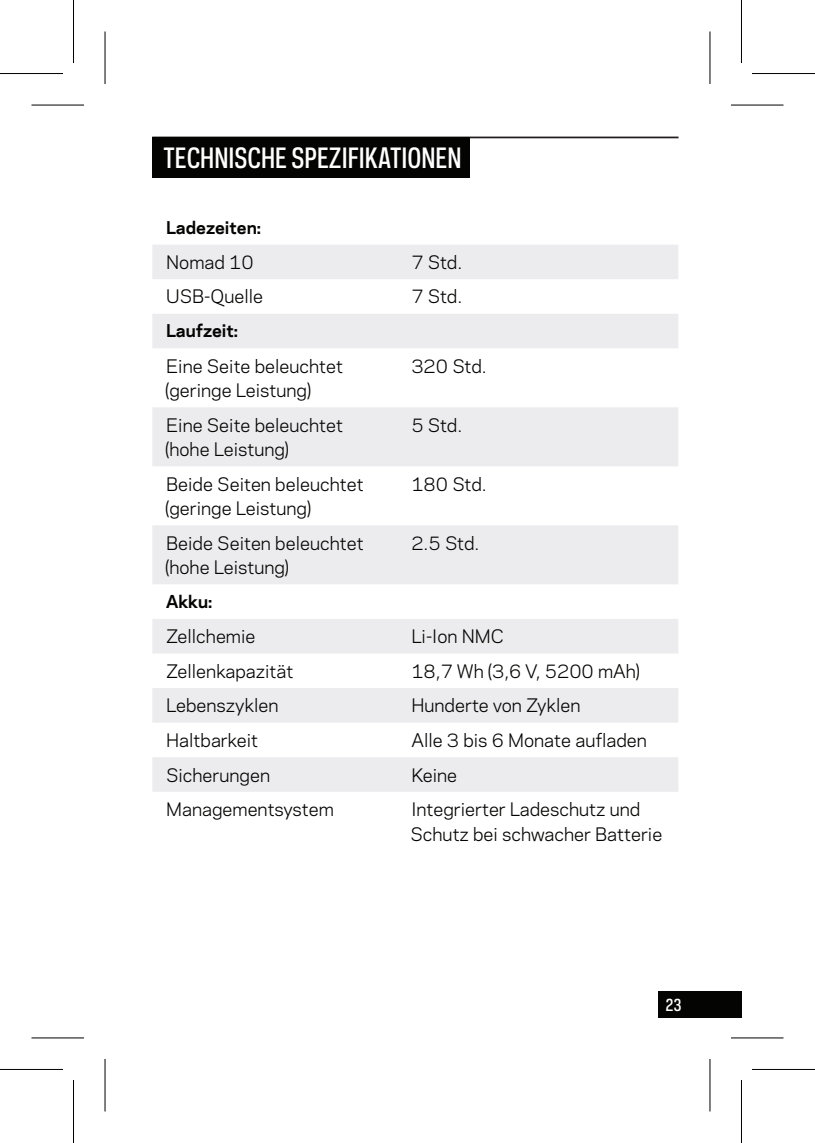
<style>
.page{position:relative;width:815px;height:1143px;background:#fff}
.page>*{position:absolute;margin:0;border:0;box-sizing:border-box;transform-origin:0 0}
.t1{font:500 26.25px "Galaxie Polaris Condensed";color:#fff}
.t2{font:17.5px/24.5px "Galaxie Polaris";color:#040503}
.t3{font:700 16.45px "Galaxie Polaris";color:#040503}
.t4{font:500 15.75px "Galaxie Polaris Condensed";color:#fff}
</style>
<div class="page">
<div style="left:658px;top:991px;width:83px;height:26px;background:#040503"></div>
<hr style="left:152px;top:136px;width:526px;height:2px;background:#231f20">
<svg style="left:152px;top:245px;width:526px;height:103px;fill:#ececee"></svg>
<svg style="left:152px;top:407px;width:526px;height:384px;fill:#ececee"></svg>
<div style="left:152px;top:138px;width:318px;height:40px;background:#040503"></div>
<svg style="left:32px;top:1038px;width:52px;height:1px"></svg>
<svg style="left:731px;top:1038px;width:52px;height:1px"></svg>
<svg style="left:710px;top:32px;width:1px;height:52px"></svg>
<svg style="left:710px;top:1059px;width:1px;height:52px"></svg>
<hr style="left:32px;top:104px;width:52px;height:2px;background:#000">
<hr style="left:731px;top:104px;width:52px;height:2px;background:#000">
<hr style="left:32px;top:1037px;width:52px;height:1px;background:#000">
<hr style="left:731px;top:1037px;width:52px;height:1px;background:#000">
<hr style="left:104px;top:32px;width:2px;height:52px;background:#000">
<hr style="left:104px;top:1058px;width:2px;height:53px;background:#000">
<hr style="left:709px;top:32px;width:1px;height:52px;background:#000">
<hr style="left:709px;top:1058px;width:1px;height:53px;background:#000">
<svg style="left:0;top:1069px;width:63px;height:1px"></svg>
<svg style="left:752px;top:1069px;width:63px;height:1px"></svg>
<hr style="left:0;top:73px;width:63px;height:1px;background:#000">
<hr style="left:752px;top:73px;width:63px;height:1px;background:#000">
<hr style="left:0;top:1068px;width:63px;height:1px;background:#000">
<hr style="left:752px;top:1068px;width:63px;height:1px;background:#000">
<hr style="left:73px;top:0;width:1px;height:63px;background:#000">
<hr style="left:73px;top:1079px;width:1px;height:63px;background:#000">
<hr style="left:741px;top:0;width:1px;height:63px;background:#000">
<hr style="left:741px;top:1079px;width:1px;height:63px;background:#000">
<h1 class="t1" style="left:163px;top:140px;width:299px">TECHNISCHE SPEZIFIKATIONEN</h1>
<p class="t3" style="left:166px;top:215px;width:97px">Ladezeiten:</p>
<p class="t2" style="left:166px;top:249px;width:89px">Nomad 10</p>
<p class="t2" style="left:411px;top:249px;width:52px">7 Std.</p>
<p class="t2" style="left:166px;top:283px;width:99px">USB-Quelle</p>
<p class="t2" style="left:411px;top:283px;width:52px">7 Std.</p>
<p class="t3" style="left:166px;top:318px;width:74px">Laufzeit:</p>
<p class="t2" style="left:165px;top:353px;width:179px">Eine Seite beleuchtet (geringe Leistung)</p>
<p class="t2" style="left:411px;top:353px;width:77px">320 Std.</p>
<p class="t2" style="left:165px;top:411px;width:179px">Eine Seite beleuchtet (hohe Leistung)</p>
<p class="t2" style="left:411px;top:411px;width:52px">5 Std.</p>
<p class="t2" style="left:165px;top:470px;width:200px">Beide Seiten beleuchtet (geringe Leistung)</p>
<p class="t2" style="left:411px;top:470px;width:77px">180 Std.</p>
<p class="t2" style="left:165px;top:529px;width:200px">Beide Seiten beleuchtet (hohe Leistung)</p>
<p class="t2" style="left:411px;top:529px;width:70px">2.5 Std.</p>
<p class="t3" style="left:166px;top:589px;width:48px">Akku:</p>
<p class="t2" style="left:166px;top:623px;width:91px">Zellchemie</p>
<p class="t2" style="left:411px;top:623px;width:94px">Li-Ion NMC</p>
<p class="t2" style="left:166px;top:657px;width:129px">Zellenkapazität</p>
<p class="t2" style="left:411px;top:657px;width:230px">18,7 Wh (3,6 V, 5200 mAh)</p>
<p class="t2" style="left:166px;top:692px;width:114px">Lebenszyklen</p>
<p class="t2" style="left:411px;top:692px;width:171px">Hunderte von Zyklen</p>
<p class="t2" style="left:166px;top:727px;width:94px">Haltbarkeit</p>
<p class="t2" style="left:411px;top:727px;width:237px">Alle 3 bis 6 Monate aufladen</p>
<p class="t2" style="left:166px;top:761px;width:105px">Sicherungen</p>
<p class="t2" style="left:411px;top:761px;width:47px">Keine</p>
<p class="t2" style="left:166px;top:796px;width:169px">Managementsystem</p>
<p class="t2" style="left:410px;top:796px;width:253px">Integrierter Ladeschutz und<br>Schutz bei schwacher Batterie</p>
<p class="t4" style="left:665px;top:994px;width:18px">23</p>
</div>
